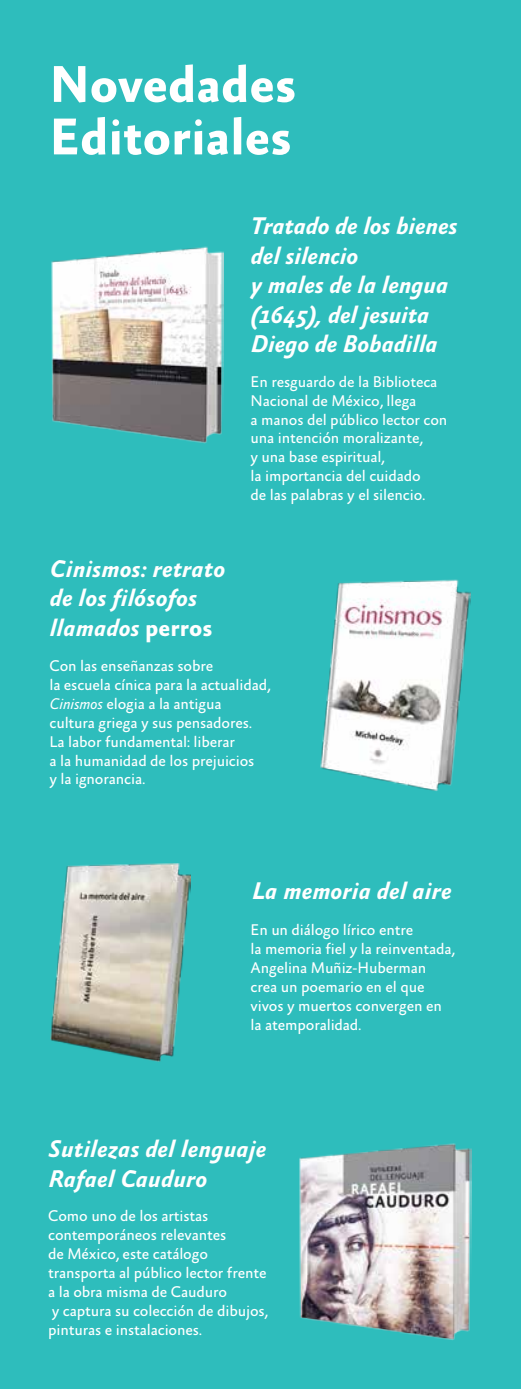
<style>
.page{position:relative;width:521px;height:1389px;background:#2ebdbc}
.page>*{position:absolute;margin:0;border:0;box-sizing:border-box;transform-origin:0 0}
.t1{font:700 52.5px/52.5px "Absara Sans";color:#fff}
.t2{font:italic 700 24.5px/29.4px "Absara Sans";color:#fff}
.t3{font:15.75px/18.9px "Absara Sans";letter-spacing:-.01em;color:#fff}
.s1{font-style:normal}
.s2{font-style:italic}
</style>
<div class="page">
<img style="left:320px;top:579px;width:150px;height:212px">
<img style="left:50px;top:863px;width:140px;height:198px">
<img style="left:51px;top:246px;width:172px;height:197px">
<img style="left:299px;top:1143px;width:172px;height:197px">
<h1 class="t1" style="left:50px;top:61px;width:248px">Novedades<br>Editoriales</h1>
<h2 class="t2" style="left:251px;top:213px;width:208px">Tratado de los bienes del silencio<br>y males de la lengua (1645), del jesuita<br>Diego de Bobadilla</h2>
<h2 class="t2" style="left:49px;top:555px;width:177px">Cinismos: retrato de los filósofos llamados <span class="s1">perros</span></h2>
<p class="t3" style="left:251px;top:373px;width:198px">En resguardo de la Biblioteca<br>Nacional de México, llega<br>a manos del público lector con una intención moralizante,<br>y una base espiritual,<br>la importancia del cuidado<br>de las palabras y el silencio.</p>
<p class="t3" style="left:49px;top:657px;width:222px">Con las enseñanzas sobre<br>la escuela cínica para la actualidad,<br><span class="s2">Cinismos</span> elogia a la antigua cultura griega y sus pensadores.<br>La labor fundamental: liberar<br>a la humanidad de los prejuicios<br>y la ignorancia.</p>
<h2 class="t2" style="left:252px;top:877px;width:201px">La memoria del aire</h2>
<p class="t3" style="left:251px;top:921px;width:206px">En un diálogo lírico entre<br>la memoria fiel y la reinventada,<br>Angelina Muñiz-Huberman crea un poemario en el que vivos y muertos convergen en la atemporalidad.</p>
<h2 class="t2" style="left:48px;top:1136px;width:220px">Sutilezas del lenguaje<br>Rafael Cauduro</h2>
<p class="t3" style="left:48px;top:1208px;width:221px">Como uno de los artistas contemporáneos relevantes<br>de México, este catálogo transporta al público lector frente a la obra misma de Cauduro<br>y captura su colección de dibujos, pinturas e instalaciones.</p>
</div>
